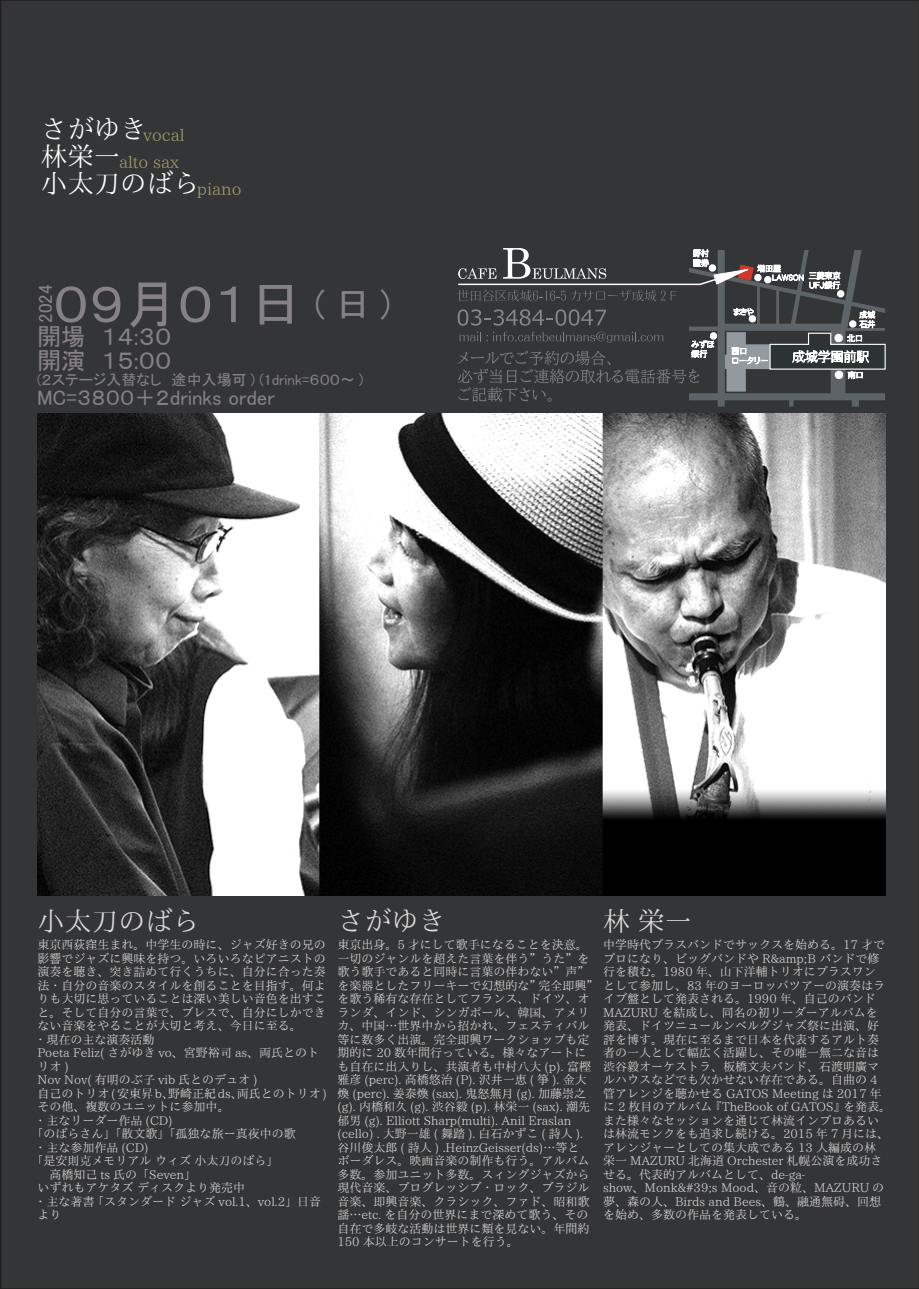
<style>
.page{position:relative;width:919px;height:1289px;background:#fff}
.page>*{position:absolute;margin:0;border:0;box-sizing:border-box;transform-origin:0 0}
.t1{font:52.5px "MS P Gothic";color:#858184}
.t2{font:27px "IP Aex Mincho";color:#dddadb}
.t3{font:26.4px/26.8px "IP Aex Mincho";color:#fff}
.t4{font:24px/24px "MS P Gothic";color:#858184}
.t5{font:21px "MS P Gothic";color:#858184}
.t6{font:19.05px "MS P Gothic";color:#858184}
.t7{font:16.65px/27.5px "IP Aex Mincho";color:#a29f6b}
.t8{font:15px "MS P Gothic";color:#858184}
.t9{font:12px/13.5px "IP Aex Mincho";color:#dddadb}
.s1{font-size:36px}
</style>
<div class="page">
<div style="left:0;top:0;width:918px;height:1288px;background:#343536"></div>
<img style="left:38px;top:414px;width:847px;height:481px">
<svg style="left:457px;top:248px;width:429px;height:158px;background:#494b4d"></svg>
<h3 class="t3" style="left:41px;top:118px;width:160px">さがゆき<br>林栄一<br>小太刀のばら</h3>
<h3 class="t7" style="left:119px;top:122px;width:67px;text-indent:24px">vocal alto sax</h3>
<h3 class="t7" style="left:197px;top:176px;width:46px">piano</h3>
<h1 class="t1" style="left:53px;top:277px;width:339px">０９月０１日 <span class="s1">( 日 )</span></h1>
<h3 class="t6" style="left:36px;top:322px;width:40px;rotate:-90deg">2024</h3>
<h3 class="t4" style="left:37px;top:324px;width:136px">開場　１４:３０開演　１５:００</h3>
<p class="t8" style="left:37px;top:372px;width:328px">(２ステージ入替なし　途中入場可 ) (1drink=６００～ )</p>
<h3 class="t5" style="left:37px;top:387px;width:239px">MC=３８００＋２drinks order</h3>
<h2 class="t2" style="left:38px;top:906px;width:164px">小太刀のばら</h2>
<p class="t9" style="left:38px;top:938px;width:290px">東京西荻窪生まれ。中学生の時に、ジャズ好きの兄の</p>
<p class="t9" style="left:38px;top:952px;width:290px">影響でジャズに興味を持つ。いろいろなピアニストの</p>
<p class="t9" style="left:38px;top:965px;width:290px">演奏を聴き、突き詰めて行くうちに、自分に合った奏</p>
<p class="t9" style="left:38px;top:979px;width:290px">法・自分の音楽のスタイルを創ることを目指す。何よ</p>
<p class="t9" style="left:38px;top:992px;width:290px">りも大切に思っていることは深い美しい音色を出すこ</p>
<p class="t9" style="left:38px;top:1006px;width:290px">と。そして自分の言葉で、ブレスで、自分にしかでき</p>
<p class="t9" style="left:38px;top:1019px;width:266px">ない音楽をやることが大切と考え、今日に至る。</p>
<p class="t9" style="left:35px;top:1033px;width:133px">・現在の主な演奏活動　</p>
<p class="t9" style="left:38px;top:1046px;width:283px">Poeta Feliz( さがゆき vo、宮野裕司 as、両氏とのト</p>
<p class="t9" style="left:38px;top:1060px;width:33px">リオ )</p>
<p class="t9" style="left:38px;top:1073px;width:221px">Nov Nov( 有明のぶ子 vib 氏とのデュオ )</p>
<p class="t9" style="left:38px;top:1087px;width:291px">自己のトリオ(安東昇b、野崎正紀ds、両氏とのトリオ)</p>
<p class="t9" style="left:38px;top:1100px;width:194px">その他、複数のユニットに参加中。</p>
<p class="t9" style="left:35px;top:1114px;width:139px">・主なリーダー作品 (CD)</p>
<p class="t9" style="left:32px;top:1127px;width:266px">「のばらさん」「散文歌」「孤独な旅ー真夜中の歌</p>
<p class="t9" style="left:35px;top:1141px;width:115px">・主な参加作品 (CD)</p>
<p class="t9" style="left:32px;top:1154px;width:248px">「是安則克メモリアル ウィズ 小太刀のばら」</p>
<p class="t9" style="left:38px;top:1168px;width:160px">　高橋知己 ts 氏の「Seven」</p>
<p class="t9" style="left:38px;top:1181px;width:209px">いずれもアケタズ ディスクより発売中</p>
<p class="t9" style="left:35px;top:1195px;width:288px">・主な著書 「スタンダード ジャズ vol.1、vol.2」日音</p>
<p class="t9" style="left:38px;top:1208px;width:25px">より</p>
<h2 class="t2" style="left:337px;top:906px;width:109px">さがゆき</h2>
<p class="t9" style="left:337px;top:938px;width:253px">東京出身。5 才にして歌手になることを決意。一切のジャンルを超えた言葉を伴う”うた”を歌う歌手であると同時に言葉の伴わない”声”</p>
<p class="t9" style="left:337px;top:992px;width:255px">を歌う稀有な存在としてフランス、ドイツ、オランダ、インド、シンガポール、韓国、アメリカ、中国…世界中から招かれ、フェスティバル等に数多く出演。完全即興ワークショップも定期的に 20 数年間行っている。様々なアートにも自在に出入りし、共演者も中村八大 (p). 富樫雅彦 (perc). 高橋悠治 (P). 沢井一恵 ( 箏 ). 金大煥 (perc). 姜泰煥 (sax). 鬼怒無月 (g). 加藤崇之(g). 内橋和久 (g). 渋谷毅 (p). 林栄一 (sax). 潮先郁男 (g). Elliott Sharp(multi). Anil Eraslan (cello) . 大野一雄 ( 舞踏 ). 白石かずこ ( 詩人 ).谷川俊太郎 ( 詩人 ) .HeinzGeisser(ds)…等とボーダレス。映画音楽の制作も行う。アルバム多数。参加ユニット多数。スィングジャズから現代音楽、プログレッシブ・ロック、ブラジル音楽、即興音楽、クラシック、ファド、昭和歌謡…etc. を自分の世界にまで深めて歌う、その自在で多岐な活動は世界に類を見ない。年間約<br>150 本以上のコンサートを行う。</p>
<h2 class="t2" style="left:603px;top:906px;width:90px">林 栄一</h2>
<p class="t9" style="left:603px;top:938px;width:283px">中学時代ブラスバンドでサックスを始める。17 才で</p>
<p class="t9" style="left:603px;top:952px;width:278px">プロになり、ビッグバンドや R&amp;amp;B バンドで修</p>
<p class="t9" style="left:603px;top:965px;width:274px">行を積む。1980 年、山下洋輔トリオにプラスワン</p>
<p class="t9" style="left:337px;top:979px;width:549px">を楽器としたフリーキーで幻想的な”完全即興” として参加し、83 年のヨーロッパツアーの演奏はラ</p>
<p class="t9" style="left:603px;top:992px;width:274px">イブ盤として発表される。1990 年、自己のバンド</p>
<p class="t9" style="left:603px;top:1006px;width:276px">MAZURU を結成し、同名の初リーダーアルバムを</p>
<p class="t9" style="left:603px;top:1019px;width:277px">発表、ドイツニュールンベルグジャズ祭に出演、好</p>
<p class="t9" style="left:603px;top:1033px;width:277px">評を博す。現在に至るまで日本を代表するアルト奏</p>
<p class="t9" style="left:603px;top:1046px;width:277px">者の一人として幅広く活躍し、その唯一無二な音は</p>
<p class="t9" style="left:603px;top:1060px;width:277px">渋谷毅オーケストラ、板橋文夫バンド、石渡明廣マ</p>
<p class="t9" style="left:603px;top:1073px;width:276px">ルハウスなどでも欠かせない存在である。自曲の 4</p>
<p class="t9" style="left:603px;top:1087px;width:280px">管アレンジを聴かせる GATOS Meeting は 2017 年</p>
<p class="t9" style="left:603px;top:1100px;width:290px">に 2 枚目のアルバム『TheBook of GATOS』を発表。</p>
<p class="t9" style="left:603px;top:1114px;width:277px">また様々なセッションを通じて林流インプロあるい</p>
<p class="t9" style="left:603px;top:1127px;width:288px">は林流モンクをも追求し続ける。2015 年 7 月には、</p>
<p class="t9" style="left:603px;top:1141px;width:274px">アレンジャーとしての集大成である 13 人編成の林</p>
<p class="t9" style="left:603px;top:1154px;width:281px">栄一 MAZURU 北海道 Orchester 札幌公演を成功さ</p>
<p class="t9" style="left:603px;top:1168px;width:204px">せる。代表的アルバムとして、de-ga-</p>
<p class="t9" style="left:603px;top:1181px;width:282px">show、Monk&amp;#39;s Mood、音の粒、MAZURU の</p>
<p class="t9" style="left:603px;top:1195px;width:280px">夢、森の人、Birds and Bees、鶴、融通無碍、回想</p>
<p class="t9" style="left:603px;top:1208px;width:205px">を始め、多数の作品を発表している。</p>
</div>
